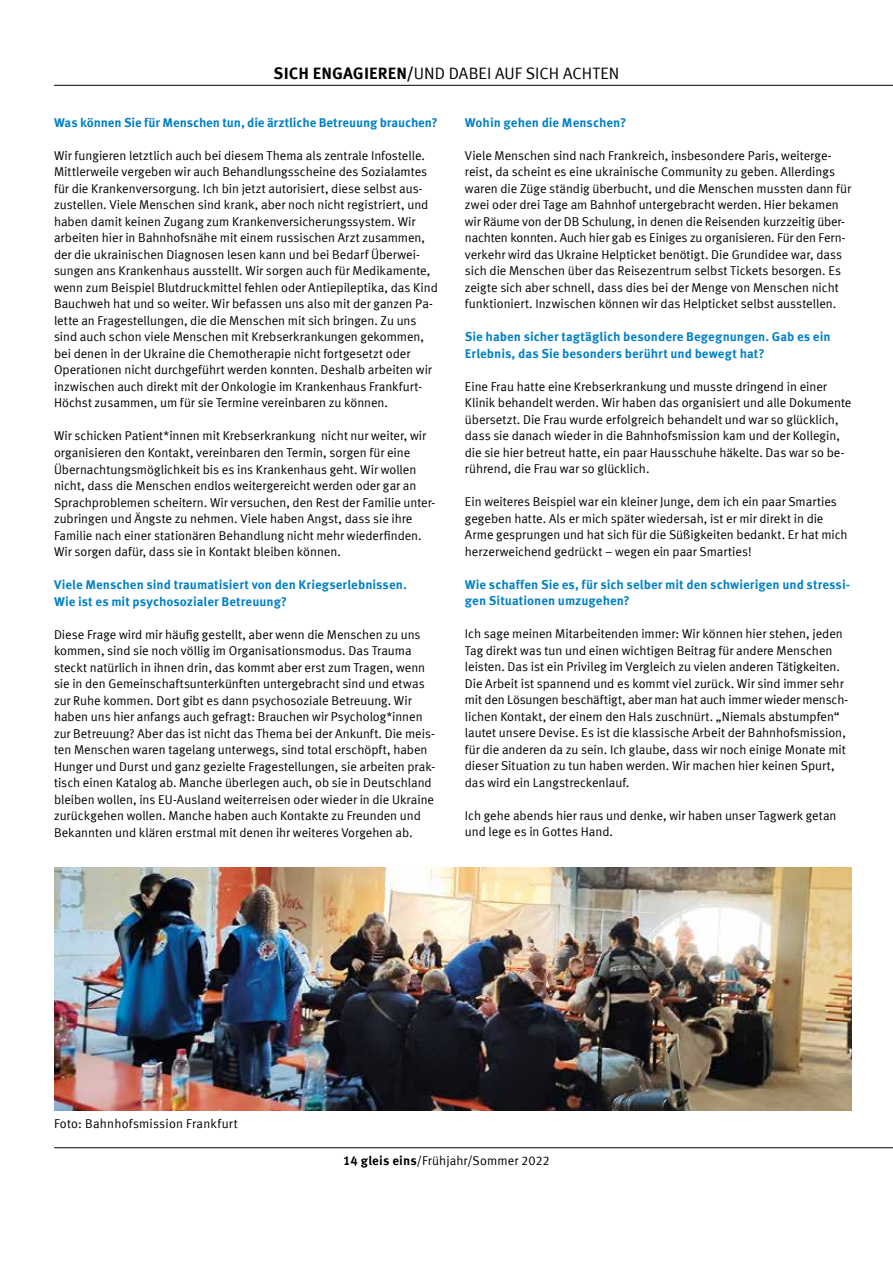
<style>
.page{position:relative;width:893px;height:1263px;background:#fff}
.page>*{position:absolute;margin:0;border:0;box-sizing:border-box;transform-origin:0 0}
.t1{font:16.5px "Meta Corr";letter-spacing:.005em;color:#000}
.t2{font:12.75px/16.5px "Meta Corr";color:#000}
.t3{font:700 12.75px/16.5px "Meta Corr";color:#0081c7}
.t4{font:12.75px "Meta Corr";letter-spacing:.02em;color:#000}
.s1{font-weight:700}
</style>
<div class="page">
<hr style="left:54px;top:85px;width:839px;height:1px;background:#000">
<hr style="left:54px;top:1147px;width:839px;height:1px;background:#000">
<img style="left:54px;top:867px;width:798px;height:244px">
<p class="t1" style="left:274px;top:64px;width:347px"><span class="s1">SICH ENGAGIEREN/</span>UND DABEI AUF SICH ACHTEN</p>
<p class="t3" style="left:54px;top:114px;width:385px">Was können Sie für Menschen tun, die ärztliche Betreuung brauchen?</p>
<p class="t2" style="left:54px;top:147px;width:385px">Wir fungieren letztlich auch bei diesem Thema als zentrale Infostelle.<br>Mittlerweile vergeben wir auch Behandlungsscheine des Sozialamtes für die Krankenversorgung. Ich bin jetzt autorisiert, diese selbst aus&shy;zustellen. Viele Menschen sind krank, aber noch nicht registriert, und haben damit keinen Zugang zum Krankenversicherungssystem. Wir arbeiten hier in Bahnhofsnähe mit einem russischen Arzt zusammen, der die ukrainischen Diagnosen lesen kann und bei Bedarf Überwei&shy;sungen ans Krankenhaus ausstellt. Wir sorgen auch für Medikamente, wenn zum Beispiel Blutdruckmittel fehlen oder Antiepileptika, das Kind Bauchweh hat und so weiter. Wir befassen uns also mit der ganzen Pa&shy;lette an Fragestellungen, die die Menschen mit sich bringen. Zu uns sind auch schon viele Menschen mit Krebserkrankungen gekommen, bei denen in der Ukraine die Chemotherapie nicht fortgesetzt oder Operationen nicht durchgeführt werden konnten. Deshalb arbeiten wir inzwischen auch direkt mit der Onkologie im Krankenhaus Frankfurt-Höchst zusammen, um für sie Termine vereinbaren zu können.</p>
<p class="t2" style="left:54px;top:428px;width:383px">Wir schicken Patient*innen mit Krebserkrankung nicht nur weiter, wir organisieren den Kontakt, vereinbaren den Termin, sorgen für eine Übernachtungsmöglichkeit bis es ins Krankenhaus geht. Wir wollen nicht, dass die Menschen endlos weitergereicht werden oder gar an Sprachproblemen scheitern. Wir versuchen, den Rest der Familie unter&shy;zubringen und Ängste zu nehmen. Viele haben Angst, dass sie ihre Familie nach einer stationären Behandlung nicht mehr wiederfinden.<br>Wir sorgen dafür, dass sie in Kontakt bleiben können.</p>
<p class="t3" style="left:54px;top:576px;width:354px">Viele Menschen sind traumatisiert von den Kriegserlebnissen.<br>Wie ist es mit psychosozialer Betreuung?</p>
<p class="t2" style="left:54px;top:626px;width:383px">Diese Frage wird mir häufig gestellt, aber wenn die Menschen zu uns kommen, sind sie noch völlig im Organisationsmodus. Das Trauma steckt natürlich in ihnen drin, das kommt aber erst zum Tragen, wenn sie in den Gemeinschaftsunterkünften untergebracht sind und etwas zur Ruhe kommen. Dort gibt es dann psychosoziale Betreuung. Wir haben uns hier anfangs auch gefragt: Brauchen wir Psycholog*innen zur Betreuung? Aber das ist nicht das Thema bei der Ankunft. Die meis&shy;ten Menschen waren tagelang unterwegs, sind total erschöpft, haben Hunger und Durst und ganz gezielte Fragestellungen, sie arbeiten prak&shy;tisch einen Katalog ab. Manche überlegen auch, ob sie in Deutschland bleiben wollen, ins EU-Ausland weiterreisen oder wieder in die Ukraine zurückgehen wollen. Manche haben auch Kontakte zu Freunden und Bekannten und klären erstmal mit denen ihr weiteres Vorgehen ab.</p>
<p class="t3" style="left:465px;top:114px;width:163px">Wohin gehen die Menschen?</p>
<p class="t2" style="left:465px;top:147px;width:388px">Viele Menschen sind nach Frankreich, insbesondere Paris, weiterge&shy;reist, da scheint es eine ukrainische Community zu geben. Allerdings waren die Züge ständig überbucht, und die Menschen mussten dann für zwei oder drei Tage am Bahnhof untergebracht werden. Hier bekamen wir Räume von der DB Schulung, in denen die Reisenden kurzzeitig über&shy;nachten konnten. Auch hier gab es Einiges zu organisieren. Für den Fern&shy;verkehr wird das Ukraine Helpticket benötigt. Die Grundidee war, dass sich die Menschen über das Reisezentrum selbst Tickets besorgen. Es zeigte sich aber schnell, dass dies bei der Menge von Menschen nicht funktioniert. Inzwischen können wir das Helpticket selbst ausstellen.</p>
<p class="t3" style="left:465px;top:329px;width:367px">Sie haben sicher tagtäglich besondere Begegnungen. Gab es ein<br>Erlebnis, das Sie besonders berührt und bewegt hat?</p>
<p class="t2" style="left:465px;top:378px;width:388px">Eine Frau hatte eine Krebserkrankung und musste dringend in einer Klinik behandelt werden. Wir haben das organisiert und alle Dokumente übersetzt. Die Frau wurde erfolgreich behandelt und war so glücklich, dass sie danach wieder in die Bahnhofsmission kam und der Kollegin, die sie hier betreut hatte, ein paar Hausschuhe häkelte. Das war so be&shy;rührend, die Frau war so glücklich.</p>
<p class="t2" style="left:465px;top:494px;width:384px">Ein weiteres Beispiel war ein kleiner Junge, dem ich ein paar Smarties gegeben hatte. Als er mich später wiedersah, ist er mir direkt in die Arme gesprungen und hat sich für die Süßigkeiten bedankt. Er hat mich herzerweichend gedrückt – wegen ein paar Smarties!</p>
<p class="t3" style="left:465px;top:576px;width:387px">Wie schaffen Sie es, für sich selber mit den schwierigen und stressi&shy;gen Situationen umzugehen?</p>
<p class="t2" style="left:465px;top:626px;width:385px">Ich sage meinen Mitarbeitenden immer: Wir können hier stehen, jeden Tag direkt was tun und einen wichtigen Beitrag für andere Menschen leisten. Das ist ein Privileg im Vergleich zu vielen anderen Tätigkeiten.<br>Die Arbeit ist spannend und es kommt viel zurück. Wir sind immer sehr mit den Lösungen beschäftigt, aber man hat auch immer wieder mensch&shy;lichen Kontakt, der einem den Hals zuschnürt. „Niemals abstumpfen“ lautet unsere Devise. Es ist die klassische Arbeit der Bahnhofsmission, für die anderen da zu sein. Ich glaube, dass wir noch einige Monate mit dieser Situation zu tun haben werden. Wir machen hier keinen Spurt, das wird ein Langstreckenlauf.</p>
<p class="t2" style="left:465px;top:807px;width:373px">Ich gehe abends hier raus und denke, wir haben unser Tagwerk getan und lege es in Gottes Hand.</p>
<p class="t4" style="left:54px;top:1116px;width:185px">Foto: Bahnhofsmission Frankfurt</p>
<p class="t2" style="left:343px;top:1152px;width:208px"><span class="s1">14 gleis eins</span>/Frühjahr/Sommer 2022</p>
</div>
